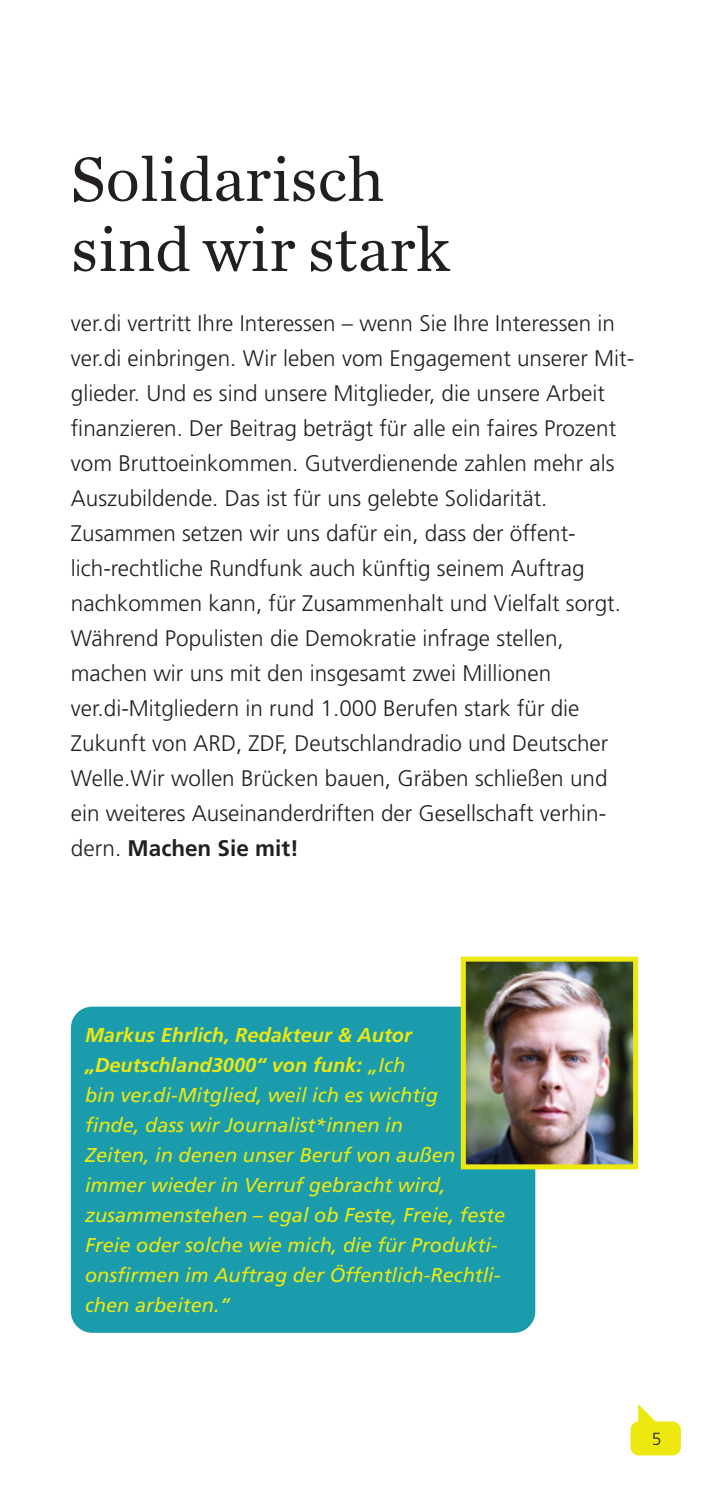
<style>
.page{position:relative;width:709px;height:1489px;background:#fff}
.page>*{position:absolute;margin:0;border:0;box-sizing:border-box;transform-origin:0 0}
.Headline{font:65px/70px "Chronicle Text G1";color:#231f20}
.Copy{font:300 22.5px/35px "Frutiger LT Pro";color:#231f20}
.Italic{font:italic 20px/30px "Frutiger LT Pro";color:#ece810}
.t1{font:300 17.5px "Frutiger LT Pro";color:#231f20}
.s1{font-weight:700}
</style>
<div class="page">
<div style="left:630px;top:1421px;width:51px;height:34px;background:#ece810;border-radius:8px"></div>
<div style="left:71px;top:1006px;width:464px;height:326px;background:#1a9cac;border-radius:21px"></div>
<img style="left:467px;top:962px;width:165px;height:201px">
<div style="left:461px;top:956px;width:177px;height:213px;border:5px solid #ece810"></div>
<p class="Headline" style="left:71px;top:141px;width:380px">Solidarisch sind wir stark</p>
<p class="Copy" style="left:71px;top:306px;width:565px">ver.di vertritt Ihre Interessen – wenn Sie Ihre Interessen in ver.di einbringen. Wir leben vom Engagement unserer Mit&shy;glieder. Und es sind unsere Mitglieder, die unsere Arbeit finanzieren. Der Beitrag beträgt für alle ein faires Prozent vom Bruttoeinkommen. Gutverdienende zahlen mehr als Auszubildende. Das ist für uns gelebte Solidarität.</p>
<p class="Copy" style="left:71px;top:516px;width:551px">Zusammen setzen wir uns dafür ein, dass der öffent&shy;lich-rechtliche Rundfunk auch künftig seinem Auftrag nachkommen kann, für Zusammenhalt und Vielfalt sorgt.<br>Während Populisten die Demokratie infrage stellen, machen wir uns mit den insgesamt zwei Millionen ver.di-Mitgliedern in rund 1.000 Berufen stark für die Zukunft von ARD, ZDF, Deutschlandradio und Deutscher Welle.Wir wollen Brücken bauen, Gräben schließen und ein weiteres Auseinanderdriften der Gesellschaft verhin&shy;dern. <span class="s1">Machen Sie mit!</span></p>
<p class="Italic" style="left:85px;top:1020px;width:422px"><span class="s1">Markus Ehrlich, Redakteur &amp; Autor „Deutschland3000“ von funk:</span> „Ich<br>bin ver.di-Mitglied, weil ich es wichtig<br>finde, dass wir Journalist*innen in<br>Zeiten, in denen unser Beruf von außen immer wieder in Verruf gebracht wird, zusammenstehen – egal ob Feste, Freie, feste Freie oder solche wie mich, die für Produkti&shy;onsfirmen im Auftrag der Öffentlich-Rechtli&shy;chen arbeiten.“</p>
<p class="t1" style="left:652px;top:1428px;width:11px">5</p>
</div>
